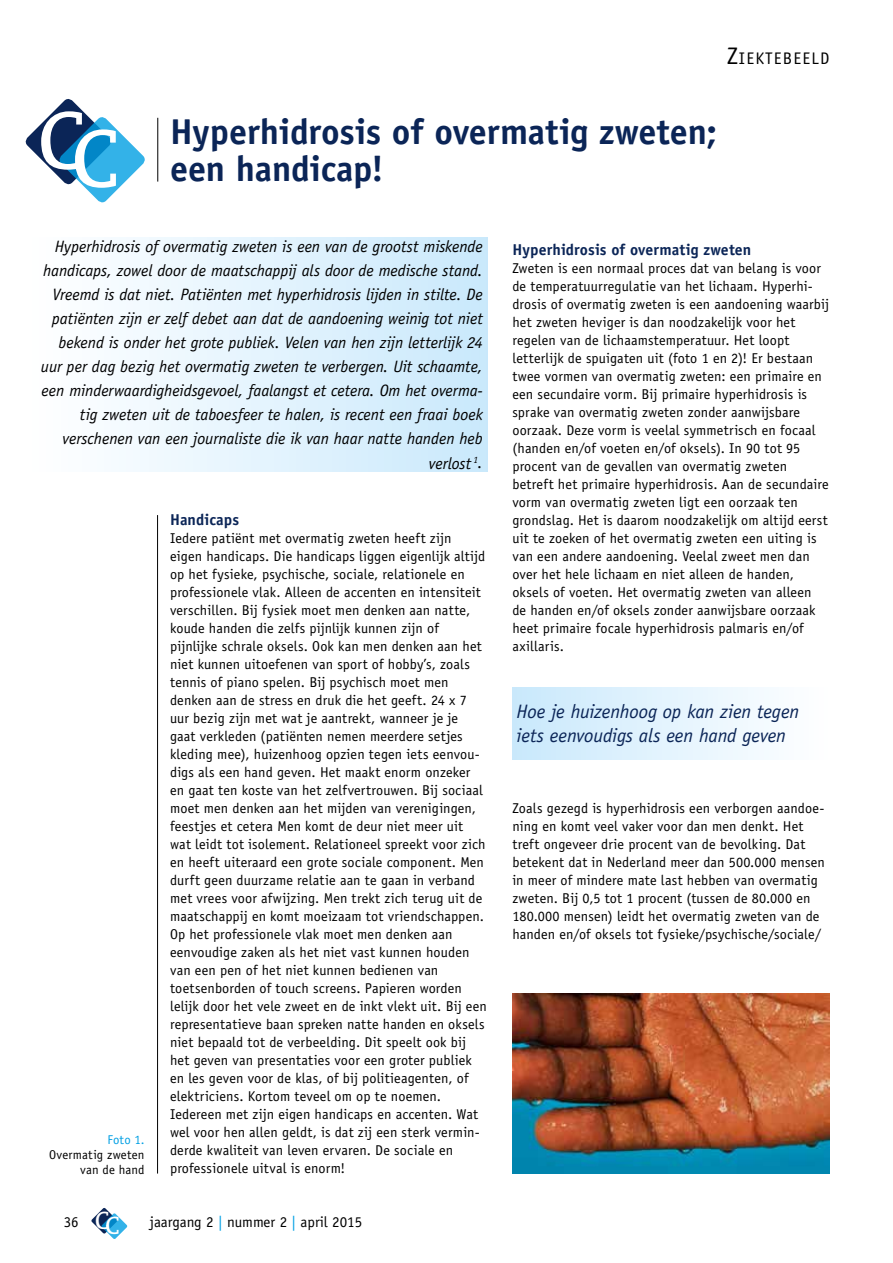
<style>
.page{position:relative;width:893px;height:1263px;background:#fff}
.page>*{position:absolute;margin:0;border:0;box-sizing:border-box;transform-origin:0 0}
.t1{font:79.95px "Sheriff";color:#fff}
.t2{font:700 36px/37.5px "Officina Sans Std";letter-spacing:-.005em;color:#0b2557}
.t3{font:24px "Sheriff";color:#fff}
.t4{font:italic 19.5px/24px "Officina Sans Std";letter-spacing:-.01em;color:#0b2557}
.t5{font:16.8px "Officina Sans Std";letter-spacing:.07em;color:#000}
.t6{font:italic 16.5px/24px "Officina Sans Std";letter-spacing:-.005em;color:#000;text-align:right}
.t7{font:700 15.75px "Officina Sans Std";letter-spacing:.005em;color:#0b2557}
.t8{font:15px "Officina Sans Std";color:#000}
.t9{font:14.25px/18px "Officina Sans Std";letter-spacing:.01em;color:#000}
.t10{font:12.75px/15px "Officina Sans Std";letter-spacing:.015em;color:#000;text-align:right}
.t11{font:12.75px "Officina Sans Std";color:#009fe3}
.s1{font-size:24px}
.s2{color:#009fe3}
</style>
<div class="page">
<svg style="left:91px;top:1208px;width:37px;height:31px"></svg>
<hr style="left:157px;top:515px;width:1px;height:658px;background:#000">
<hr style="left:158px;top:118px;width:1px;height:64px;background:#000">
<div style="left:26px;top:237px;width:461px;height:234px;background:linear-gradient(to right,#fff,#cae9fc)"></div>
<svg style="left:25px;top:99px;width:120px;height:104px"></svg>
<div style="left:512px;top:687px;width:317px;height:72px;background:linear-gradient(to right,#c9e8fc,#fff)"></div>
<img style="left:512px;top:993px;width:317px;height:180px">
<h1 class="t1" style="left:37px;top:104px;width:82px">CC</h1>
<p class="t5" style="left:727px;top:48px;width:104px"><span class="s1">Z</span>IEKTEBEELD</p>
<h2 class="t2" style="left:170px;top:112px;width:548px">Hyperhidrosis of overmatig zweten; een handicap!</h2>
<p class="t6" style="left:41px;top:235px;width:443px">Hyperhidrosis of overmatig zweten is een van de grootst miskende handicaps, zowel door de maatschappij als door de medische stand.<br>Vreemd is dat niet. Patiënten met hyperhidrosis lijden in stilte. De patiënten zijn er zelf debet aan dat de aandoening weinig tot niet bekend is onder het grote publiek. Velen van hen zijn letterlijk 24 uur per dag bezig het overmatig zweten te verbergen. Uit schaamte, een minderwaardigheidsgevoel, faalangst et cetera. Om het overma&shy;tig zweten uit de taboesfeer te halen, is recent een fraai boek verschenen van een journaliste die ik van haar natte handen heb verlost <sup>1</sup>.</p>
<p class="t11" style="left:107px;top:1132px;width:39px">Foto 1.</p>
<p class="t10" style="left:49px;top:1147px;width:97px">Overmatig zweten van de hand</p>
<p class="t7" style="left:170px;top:510px;width:71px">Handicaps</p>
<p class="t9" style="left:170px;top:530px;width:318px">Iedere patiënt met overmatig zweten heeft zijn eigen handicaps. Die handicaps liggen eigenlijk altijd op het fysieke, psychische, sociale, relationele en professionele vlak. Alleen de accenten en intensiteit verschillen. Bij fysiek moet men denken aan natte, koude handen die zelfs pijnlijk kunnen zijn of pijnlijke schrale oksels. Ook kan men denken aan het niet kunnen uitoefenen van sport of hobby’s, zoals tennis of piano spelen. Bij psychisch moet men denken aan de stress en druk die het geeft. 24 x 7 uur bezig zijn met wat je aantrekt, wanneer je je gaat verkleden (patiënten nemen meerdere setjes kleding mee), huizenhoog opzien tegen iets eenvou&shy;digs als een hand geven. Het maakt enorm onzeker en gaat ten koste van het zelfvertrouwen. Bij sociaal moet men denken aan het mijden van verenigingen, feestjes et cetera Men komt de deur niet meer uit wat leidt tot isolement. Relationeel spreekt voor zich en heeft uiteraard een grote sociale component. Men durft geen duurzame relatie aan te gaan in verband met vrees voor afwijzing. Men trekt zich terug uit de maatschappij en komt moeizaam tot vriendschappen.<br>Op het professionele vlak moet men denken aan eenvoudige zaken als het niet vast kunnen houden van een pen of het niet kunnen bedienen van toetsenborden of touch screens. Papieren worden lelijk door het vele zweet en de inkt vlekt uit. Bij een representatieve baan spreken natte handen en oksels niet bepaald tot de verbeelding. Dit speelt ook bij het geven van presentaties voor een groter publiek en les geven voor de klas, of bij politieagenten, of elektriciens. Kortom teveel om op te noemen.<br>Iedereen met zijn eigen handicaps en accenten. Wat wel voor hen allen geldt, is dat zij een sterk vermin&shy;derde kwaliteit van leven ervaren. De sociale en professionele uitval is enorm!</p>
<h3 class="t3" style="left:95px;top:1207px;width:16px">C</h3>
<p class="t8" style="left:64px;top:1213px;width:16px">36</p>
<p class="t8" style="left:150px;top:1213px;width:214px">jaargang 2 <span class="s2">|</span> nummer 2 <span class="s2">|</span> april 2015</p>
<h3 class="t3" style="left:105px;top:1212px;width:16px">C</h3>
<p class="t7" style="left:512px;top:240px;width:240px">Hyperhidrosis of overmatig zweten</p>
<p class="t9" style="left:512px;top:260px;width:318px">Zweten is een normaal proces dat van belang is voor de temperatuurregulatie van het lichaam. Hyperhi&shy;drosis of overmatig zweten is een aandoening waarbij het zweten heviger is dan noodzakelijk voor het regelen van de lichaamstemperatuur. Het loopt letterlijk de spuigaten uit (foto 1 en 2)! Er bestaan twee vormen van overmatig zweten: een primaire en een secundaire vorm. Bij primaire hyperhidrosis is sprake van overmatig zweten zonder aanwijsbare oorzaak. Deze vorm is veelal symmetrisch en focaal (handen en/of voeten en/of oksels). In 90 tot 95 procent van de gevallen van overmatig zweten betreft het primaire hyperhidrosis. Aan de secundaire vorm van overmatig zweten ligt een oorzaak ten grondslag. Het is daarom noodzakelijk om altijd eerst uit te zoeken of het overmatig zweten een uiting is van een andere aandoening. Veelal zweet men dan over het hele lichaam en niet alleen de handen, oksels of voeten. Het overmatig zweten van alleen<br>de handen en/of oksels zonder aanwijsbare oorzaak heet primaire focale hyperhidrosis palmaris en/of axillaris.</p>
<h3 class="t4" style="left:517px;top:700px;width:284px">Hoe je huizenhoog op kan zien tegen iets eenvoudigs als een hand geven</h3>
<p class="t9" style="left:512px;top:800px;width:314px">Zoals gezegd is hyperhidrosis een verborgen aandoe&shy;ning en komt veel vaker voor dan men denkt. Het treft ongeveer drie procent van de bevolking. Dat betekent dat in Nederland meer dan 500.000 mensen in meer of mindere mate last hebben van overmatig zweten. Bij 0,5 tot 1 procent (tussen de 80.000 en 180.000 mensen) leidt het overmatig zweten van de handen en/of oksels tot fysieke/psychische/sociale/</p>
</div>
